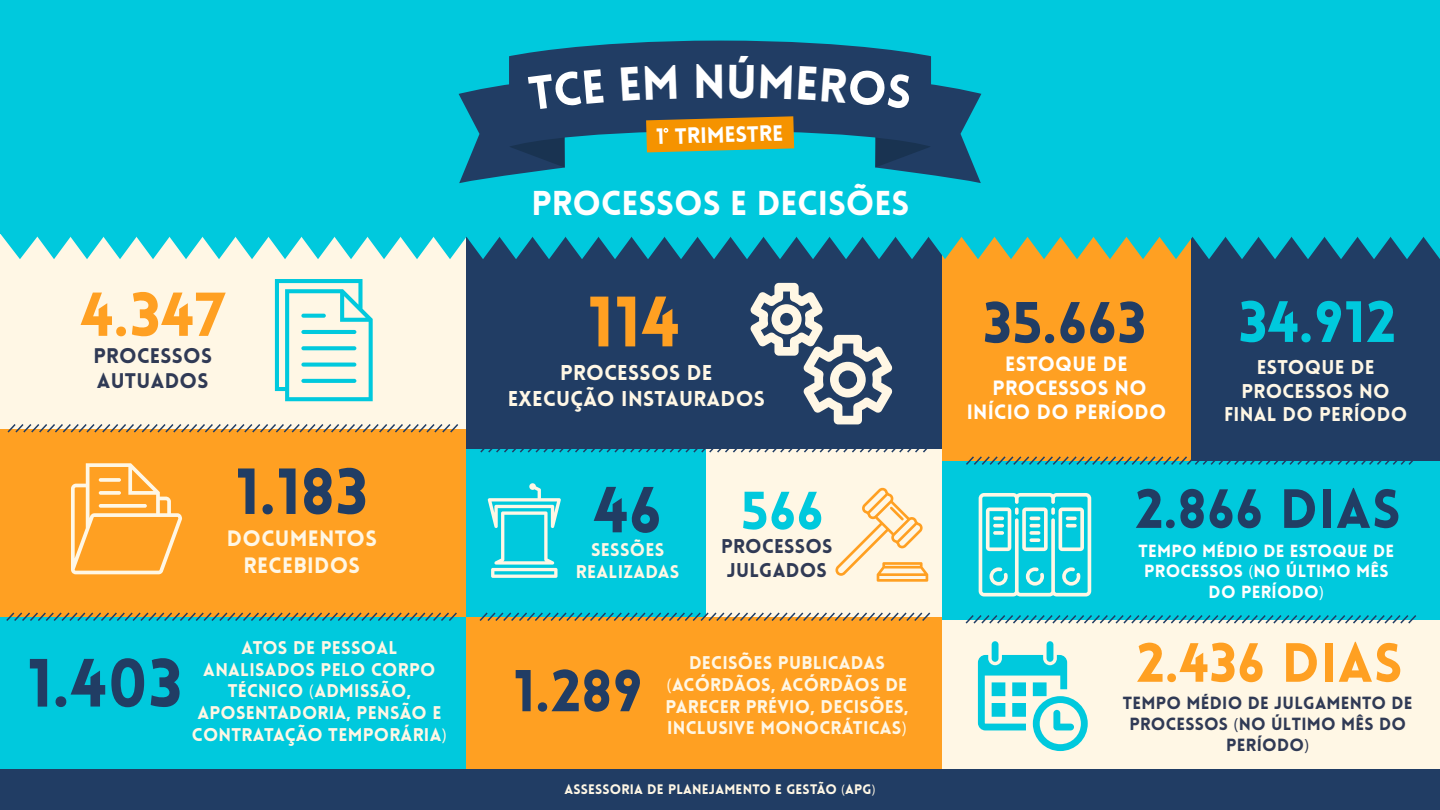
<style>
.page{position:relative;width:1440px;height:810px;background:#fff}
.page>*{position:absolute;margin:0;border:0;box-sizing:border-box;transform-origin:0 0}
.t1{font:900 69.75px "Lovelo";color:#ffa022}
.t2{font:900 66.75px "Lovelo";color:#213d64}
.t3{font:900 63.68px "Lovelo";color:#213d64}
.t4{font:900 60.6px "Lovelo";color:#ffa022}
.t5{font:900 57.75px "Lovelo";color:#213d64}
.t6{font:900 57px "Lovelo";color:#00c9dd}
.t7{font:900 57px "Lovelo";color:#213d64}
.t8{font:900 54px "Lovelo";letter-spacing:.015em;color:#213d64}
.t9{font:900 54px "Lovelo";letter-spacing:.015em;color:#ffa022}
.t10{font:900 52.5px "Lovelo";color:#00c9dd}
.t11{font:900 46.5px "Lovelo";color:#fff}
.t12{font:900 33.75px "Lovelo";color:#fff}
.t13{font:900 21.75px/26.2px "Lovelo";letter-spacing:.015em;color:#fff7e5;text-align:center}
.t14{font:900 21.75px "Lovelo";color:#fff}
.t15{font:900 21px/25.2px "Lovelo";letter-spacing:.015em;color:#fff7e5;text-align:center}
.t16{font:900 20.7px/24.9px "Lovelo";letter-spacing:.015em;color:#303a55}
.t17{font:900 20.25px/24.3px "Lovelo";letter-spacing:.015em;color:#fff;text-align:center}
.t18{font:900 19.5px/23.4px "Lovelo";letter-spacing:.015em;color:#fff7e5;text-align:center}
.t19{font:900 19.5px/23.4px "Lovelo";letter-spacing:.015em;color:#303a55}
.t20{font:900 18px/21.6px "Lovelo";letter-spacing:.015em;color:#fff7e5;text-align:center}
.t21{font:900 17.25px/20.7px "Lovelo";letter-spacing:.015em;color:#303a55;text-align:center}
.t22{font:900 17.25px/20.7px "Lovelo";letter-spacing:.015em;color:#fff;text-align:center}
.t23{font:900 13.5px "Lovelo";letter-spacing:.015em;color:#fff7e5}
.s1{font-family:"Myriad Pro";font-weight:400}
.s2{font-size:63.68px;color:#213d64}
</style>
<div class="page">
<div style="left:0;top:429px;width:466px;height:188px;background:#ffa022"></div>
<div style="left:466px;top:448px;width:240px;height:169px;background:#00c9dd"></div>
<div style="left:706px;top:448px;width:237px;height:169px;background:#fff7e5"></div>
<div style="left:466px;top:203px;width:477px;height:245px;background:#213d64"></div>
<div style="left:466px;top:617px;width:477px;height:153px;background:#ffa022"></div>
<div style="left:943px;top:227px;width:248px;height:234px;background:#ffa022"></div>
<div style="left:1191px;top:227px;width:249px;height:234px;background:#213d64"></div>
<div style="left:943px;top:619px;width:497px;height:151px;background:#fff7e5"></div>
<div style="left:943px;top:461px;width:497px;height:158px;background:#00c9dd"></div>
<div style="left:0;top:617px;width:466px;height:153px;background:#00c9dd"></div>
<div style="left:0;top:203px;width:466px;height:226px;background:#fff7e5"></div>
<div style="left:0;top:770px;width:1440px;height:40px;background:#213d64"></div>
<div style="left:0;top:0;width:1440px;height:233px;background:#00c9dd"></div>
<svg style="left:0;top:233px;width:1440px;height:26px"></svg>
<svg style="left:275px;top:279px;width:98px;height:122px"></svg>
<svg style="left:71px;top:463px;width:111px;height:111px"></svg>
<svg style="left:99px;top:491px;width:22px;height:4px"></svg>
<svg style="left:99px;top:478px;width:22px;height:4px"></svg>
<svg style="left:99px;top:504px;width:48px;height:4px"></svg>
<svg style="left:835px;top:487px;width:93px;height:95px"></svg>
<svg style="left:750px;top:283px;width:143px;height:141px"></svg>
<svg style="left:488px;top:483px;width:73px;height:95px"></svg>
<svg style="left:979px;top:493px;width:112px;height:104px"></svg>
<svg style="left:978px;top:641px;width:110px;height:110px"></svg>
<svg style="left:7px;top:424px;width:451px;height:9px"></svg>
<svg style="left:479px;top:448px;width:454px;height:5px"></svg>
<svg style="left:966px;top:456px;width:447px;height:9px"></svg>
<svg style="left:964px;top:615px;width:454px;height:9px"></svg>
<svg style="left:479px;top:612px;width:452px;height:9px"></svg>
<svg style="left:6px;top:612px;width:451px;height:9px"></svg>
<svg style="left:459px;top:41px;width:522px;height:142px"></svg>
<h3 class="t4" style="left:81px;top:277px;width:145px">4.347</h3>
<p class="t16" style="left:93px;top:343px;width:120px">PROCESSOS<br>AUTUADOS</p>
<h3 class="t3" style="left:236px;top:452px;width:133px">1.183</h3>
<p class="t13" style="left:227px;top:526px;width:151px">DOCUMENTOS<br>RECEBIDOS</p>
<h2 class="t2" style="left:28px;top:642px;width:156px">1.403</h2>
<p class="t20" style="left:192px;top:637px;width:256px">ATOS DE PESSOAL<br>ANALISADOS PELO CORPO<br>TÉCNICO <span class="s1">(</span>ADMISSÃO,<br>APOSENTADORIA, PENSÃO E<br>CONTRATAÇÃO TEMPORÁRIA<span class="s1">)</span></p>
<h3 class="t11" style="left:693px;top:53px;width:35px">N</h3>
<p class="t14" style="left:656px;top:123px;width:129px;rotate:-2deg">1 TRIMESTRE</p>
<h3 class="t12" style="left:531px;top:182px;width:379px">PROCESSOS E DECISÕES</h3>
<h1 class="t1" style="left:588px;top:278px;width:93px">114</h1>
<p class="t15" style="left:508px;top:361px;width:259px">PROCESSOS DE<br>EXECUÇÃO INSTAURADOS</p>
<h3 class="t10" style="left:594px;top:478px;width:231px"><span class="s2">46</span> 566</h3>
<p class="t20" style="left:576px;top:539px;width:105px">SESSÕES<br>REALIZADAS</p>
<p class="t19" style="left:721px;top:535px;width:113px">PROCESSOS<br>JULGADOS</p>
<h3 class="t5" style="left:514px;top:655px;width:130px">1.289</h3>
<p class="t20" style="left:666px;top:653px;width:244px">DECISÕES PUBLICADAS <span class="s1">(</span>ACÓRDÃOS, ACÓRDÃOS DE<br>PARECER PRÉVIO, DECISÕES,<br>INCLUSIVE MONOCRÁTICAS<span class="s1">)</span></p>
<p class="t23" style="left:564px;top:780px;width:313px">ASSESSORIA DE PLANEJAMENTO E GESTÃO <span class="s1">(</span>APG<span class="s1">)</span></p>
<h3 class="t7" style="left:983px;top:287px;width:164px">35.663</h3>
<h3 class="t6" style="left:1239px;top:286px;width:159px">34.912</h3>
<p class="t17" style="left:967px;top:352px;width:201px">ESTOQUE DE<br>PROCESSOS NO<br>INÍCIO DO PERÍODO</p>
<p class="t18" style="left:1224px;top:356px;width:185px">ESTOQUE DE<br>PROCESSOS NO<br>FINAL DO PERÍODO</p>
<h3 class="t8" style="left:1135px;top:475px;width:267px">2.866 DIAS</h3>
<p class="t22" style="left:1139px;top:541px;width:257px">TEMPO MÉDIO DE ESTOQUE DE<br>PROCESSOS <span class="s1">(</span>NO ÚLTIMO MÊS<br>DO PERÍODO<span class="s1">)</span></p>
<h3 class="t9" style="left:1137px;top:629px;width:267px">2.436 DIAS</h3>
<p class="t21" style="left:1123px;top:693px;width:291px">TEMPO MÉDIO DE JULGAMENTO DE<br>PROCESSOS <span class="s1">(</span>NO ÚLTIMO MÊS DO<br>PERÍODO<span class="s1">)</span></p>
</div>
